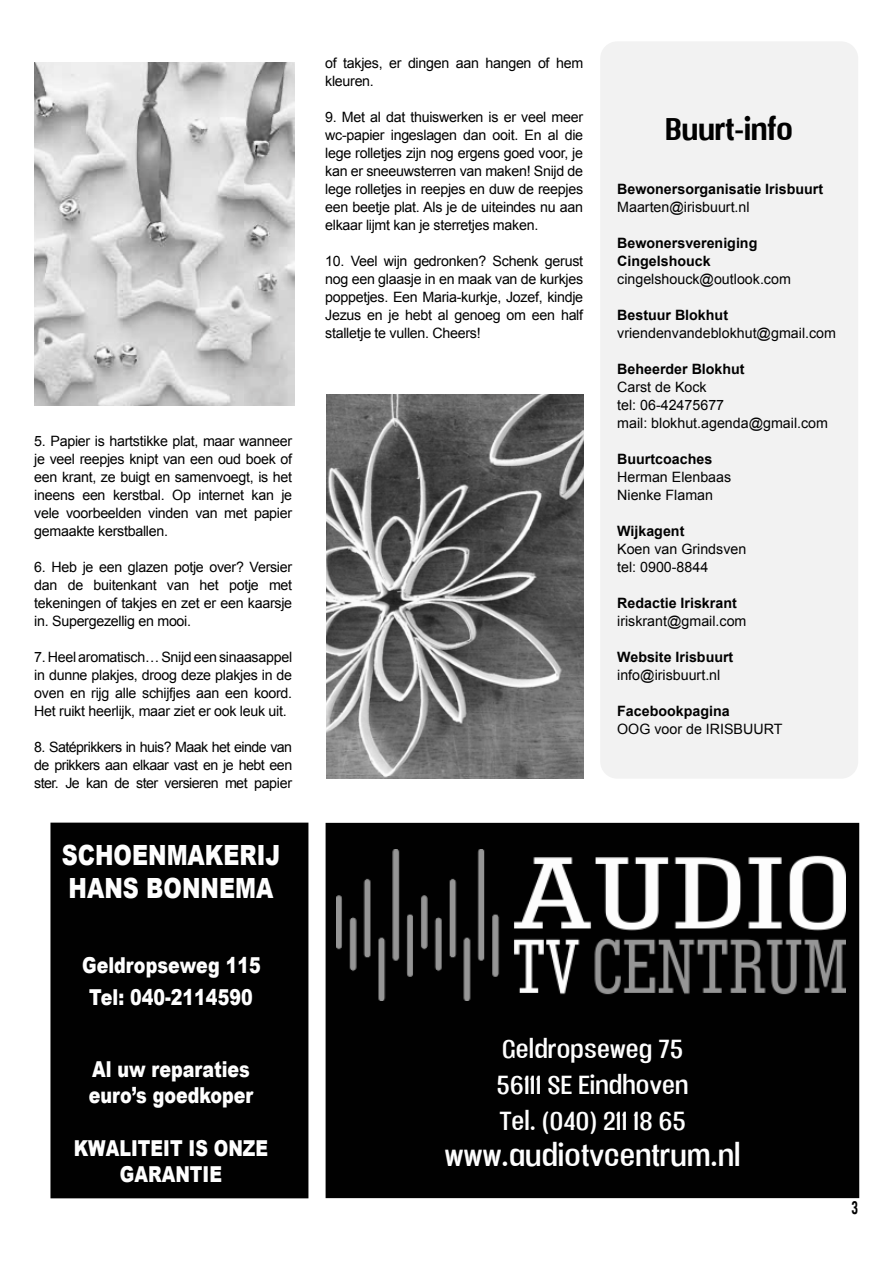
<style>
.page{position:relative;width:893px;height:1263px;background:#fff}
.page>*{position:absolute;margin:0;border:0;box-sizing:border-box;transform-origin:0 0}
.t1{font:36px "Vacer Sans Personal";color:#fefefe}
.t2{font:700 36px "Vacer Sans Personal";color:#010101}
.t3{font:30px/36px "Vacer Sans Personal";color:#fefefe}
.t4{font:900 27.9px/33.5px "Arial";color:#fefefe;scale:.8 1}
.t5{font:900 21.9px/26.4px "Arial";color:#fefefe;text-align:center;scale:.8 1}
.t6{font:18px "Cafeta";color:#010101}
.t7{font:14.25px/18px "Arial";letter-spacing:-.02em;color:#010101;text-align:justify}
.t8{font:14.25px/18px "Arial";color:#010101}
.t9{font:700 14.25px/18px "Arial";color:#010101}
</style>
<div class="page">
<img style="left:34px;top:62px;width:260px;height:344px">
<img style="left:326px;top:395px;width:257px;height:384px">
<div style="left:600px;top:41px;width:258px;height:738px;background:#f2f2f2;border-radius:17px"></div>
<div style="left:326px;top:823px;width:532px;height:374px;background:#010101"></div>
<div style="left:326px;top:823px;width:533px;height:375px;border:2px solid #010101"></div>
<img style="left:336px;top:849px;width:509px;height:151px">
<div style="left:51px;top:823px;width:257px;height:374px;background:#010101"></div>
<div style="left:50px;top:823px;width:258px;height:375px;border:2px solid #010101"></div>
<p class="t7" style="left:34px;top:432px;width:259px">5. Papier is hartstikke plat, maar wanneer je veel reepjes knipt van een oud boek of een krant, ze buigt en samenvoegt, is het ineens een kerstbal. Op internet kan je vele voorbeelden vinden van met papier gemaakte kerstballen.</p>
<p class="t7" style="left:34px;top:558px;width:259px">6. Heb je een glazen potje over? Versier dan de buitenkant van het potje met tekeningen of takjes en zet er een kaarsje in. Supergezellig en mooi.</p>
<p class="t7" style="left:34px;top:648px;width:259px">7. Heel aromatisch… Snijd een sinaasappel in dunne plakjes, droog deze plakjes in de oven en rijg alle schijfjes aan een koord.<br>Het ruikt heerlijk, maar ziet er ook leuk uit.</p>
<p class="t7" style="left:34px;top:738px;width:259px">8. Satéprikkers in huis? Maak het einde van de prikkers aan elkaar vast en je hebt een ster. Je kan de ster versieren met papier</p>
<h3 class="t4" style="left:62px;top:837px;width:274px">SCHOENMAKERIJ<br>HANS BONNEMA</h3>
<h3 class="t5" style="left:82px;top:948px;width:225px;line-height:32.4px">Geldropseweg 115<br>Tel: 040-2114590</h3>
<h3 class="t5" style="left:89px;top:1055px;width:207px;text-align:left">Al uw reparaties euro’s goedkoper</h3>
<h3 class="t5" style="left:74px;top:1134px;width:245px">KWALITEIT IS ONZE<br>GARANTIE</h3>
<p class="t7" style="left:325px;top:54px;width:259px">of takjes, er dingen aan hangen of hem kleuren.</p>
<p class="t7" style="left:325px;top:108px;width:259px">9. Met al dat thuiswerken is er veel meer wc-papier ingeslagen dan ooit. En al die lege rolletjes zijn nog ergens goed voor, je kan er sneeuwsterren van maken! Snijd de lege rolletjes in reepjes en duw de reepjes een beetje plat. Als je de uiteindes nu aan elkaar lijmt kan je sterretjes maken.</p>
<p class="t7" style="left:325px;top:252px;width:259px">10. Veel wijn gedronken? Schenk gerust nog een glaasje in en maak van de kurkjes poppetjes. Een Maria-kurkje, Jozef, kindje Jezus en je hebt al genoeg om een half stalletje te vullen. Cheers!</p>
<h1 class="t2" style="left:665px;top:108px;width:129px">Buurt-info</h1>
<p class="t9" style="left:617px;top:180px;width:207px">Bewonersorganisatie Irisbuurt</p>
<p class="t8" style="left:617px;top:198px;width:134px">Maarten@irisbuurt.nl</p>
<p class="t9" style="left:617px;top:234px;width:142px">Bewonersvereniging<br>Cingelshouck</p>
<p class="t8" style="left:617px;top:270px;width:175px">cingelshouck@outlook.com</p>
<p class="t9" style="left:617px;top:306px;width:112px">Bestuur Blokhut</p>
<p class="t8" style="left:617px;top:324px;width:220px">vriendenvandeblokhut@gmail.com</p>
<p class="t9" style="left:617px;top:360px;width:129px">Beheerder Blokhut</p>
<p class="t8" style="left:617px;top:378px;width:212px">Carst de Kock<br>tel: 06-42475677<br>mail: blokhut.agenda@gmail.com</p>
<p class="t9" style="left:617px;top:450px;width:97px">Buurtcoaches</p>
<p class="t8" style="left:617px;top:468px;width:116px">Herman Elenbaas<br>Nienke Flaman</p>
<p class="t9" style="left:617px;top:522px;width:69px">Wijkagent</p>
<p class="t8" style="left:617px;top:540px;width:131px">Koen van Grindsven tel: 0900-8844</p>
<p class="t9" style="left:617px;top:594px;width:121px">Redactie Iriskrant</p>
<p class="t8" style="left:617px;top:612px;width:131px">iriskrant@gmail.com</p>
<p class="t9" style="left:617px;top:648px;width:118px">Website Irisbuurt</p>
<p class="t8" style="left:617px;top:666px;width:105px">info@irisbuurt.nl</p>
<p class="t9" style="left:617px;top:702px;width:114px">Facebookpagina</p>
<p class="t8" style="left:617px;top:720px;width:167px">OOG voor de IRISBUURT</p>
<h2 class="t3" style="left:497px;top:1030px;width:193px">Geldropseweg 75<br>56111 SE Eindhoven<br>Tel. (040) 211 18 65</h2>
<h1 class="t1" style="left:445px;top:1135px;width:297px">www.audiotvcentrum.nl</h1>
<p class="t6" style="left:851px;top:1198px;width:8px">3</p>
</div>
